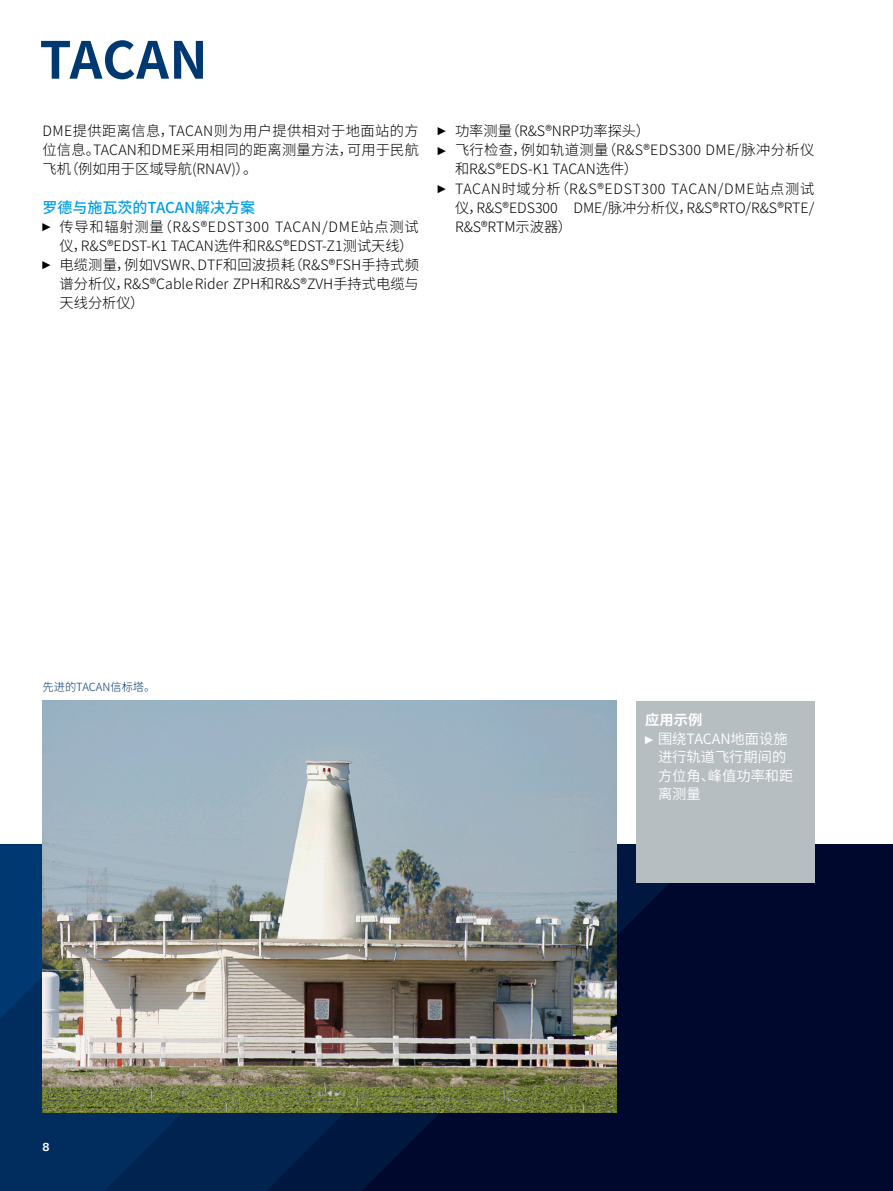
<style>
.page{position:relative;width:893px;height:1191px;background:#fff}
.page>*{position:absolute;margin:0;border:0;box-sizing:border-box;transform-origin:0 0}
.Seiten_Headline_34Pt_blau{font:700 51px "Source Han Sans SC";letter-spacing:.005em;color:#003872}
.Absatzfett_cyan{font:500 15px "Source Han Sans SC";color:#009ee3}
.Haupttext{font:300 14.25px/19.2px "Source Han Sans SC";color:#000;text-align:justify}
.Haupttext-2{font:300 14.25px/19.2px "Source Han Sans SC";letter-spacing:.02em;color:#000}
.Haupttext-3{font:300 14.25px/19.2px "Source Han Sans SC";letter-spacing:.025em;color:#000}
.t1{font:14.25px/18.5px "Source Han Sans SC";color:#fff}
.Grafiktext_fett_9_5_Pt_weiß{font:700 14.25px "Source Han Sans SC";color:#fff}
.Bildunterschrift{font:300 11.25px "Source Han Sans SC";color:#003872}
.Fusszeile_rechts{font:700 11.25px "Linotype Univers 630";color:#fff}
.s1{font-family:"Arial Narrow";font-weight:400;font-size:11.4px}
.s2{font-family:"Arial Narrow";font-size:11.4px}
</style>
<div class="page">
<div style="left:0;top:844px;width:893px;height:347px;background:#00082d"></div>
<svg style="left:613px;top:844px;width:95px;height:269px"></svg>
<svg style="left:0;top:1019px;width:451px;height:172px"></svg>
<svg style="left:0;top:844px;width:43px;height:175px"></svg>
<img style="left:43px;top:701px;width:574px;height:411px">
<div style="left:636px;top:701px;width:178px;height:181px;background:#b7bec2"></div>
<p class="Seiten_Headline_34Pt_blau" style="left:40px;top:31px;width:170px">TACAN</p>
<p class="Haupttext" style="left:43px;top:122px;width:378px">DME提供距离信息，TACAN则为用户提供相对于地面站的方位信息。TACAN和DME采用相同的距离测量方法，可用于民航飞机（例如用于区域导航(RNAV)）。</p>
<p class="Absatzfett_cyan" style="left:43px;top:199px;width:214px">罗德与施瓦茨的TACAN解决方案</p>
<p class="Haupttext-2" style="left:60px;top:217px;width:361px;text-indent:-17px"><span class="s1">►</span> 传导和辐射测量（R&amp;S®EDST300 TACAN/DME站点测试仪，R&amp;S®EDST-K1 TACAN选件和R&amp;S®EDST-Z1测试天线）</p>
<p class="Haupttext" style="left:60px;top:255px;width:361px;text-indent:-17px"><span class="s1">►</span> 电缆测量，例如VSWR、DTF和回波损耗（R&amp;S®FSH手持式频谱分析仪，R&amp;S®CableRider ZPH和R&amp;S®ZVH手持式电缆与天线分析仪）</p>
<p class="Haupttext" style="left:438px;top:122px;width:213px"><span class="s1">►</span> 功率测量（R&amp;S®NRP功率探头）</p>
<p class="Haupttext-3" style="left:455px;top:141px;width:361px;text-indent:-17px"><span class="s1">►</span> 飞行检查，例如轨道测量（R&amp;S®EDS300 DME/脉冲分析仪和R&amp;S®EDS-K1 TACAN选件）</p>
<p class="Haupttext" style="left:455px;top:179px;width:361px;text-indent:-17px"><span class="s1">►</span> TACAN时域分析（R&amp;S®EDST300 TACAN/DME站点测试仪，R&amp;S®EDS300 DME/脉冲分析仪，R&amp;S®RTO/R&amp;S®RTE/ R&amp;S®RTM示波器）</p>
<p class="Bildunterschrift" style="left:43px;top:680px;width:115px">先进的TACAN信标塔。</p>
<p class="Fusszeile_rechts" style="left:43px;top:1139px;width:9px">8</p>
<p class="Grafiktext_fett_9_5_Pt_weiß" style="left:645px;top:712px;width:58px">应用示例</p>
<p class="t1" style="left:658px;top:729px;width:137px;text-indent:-13px"><span class="s2">►</span>围绕TACAN地面设施进行轨道飞行期间的方位角、峰值功率和距离测量</p>
</div>
